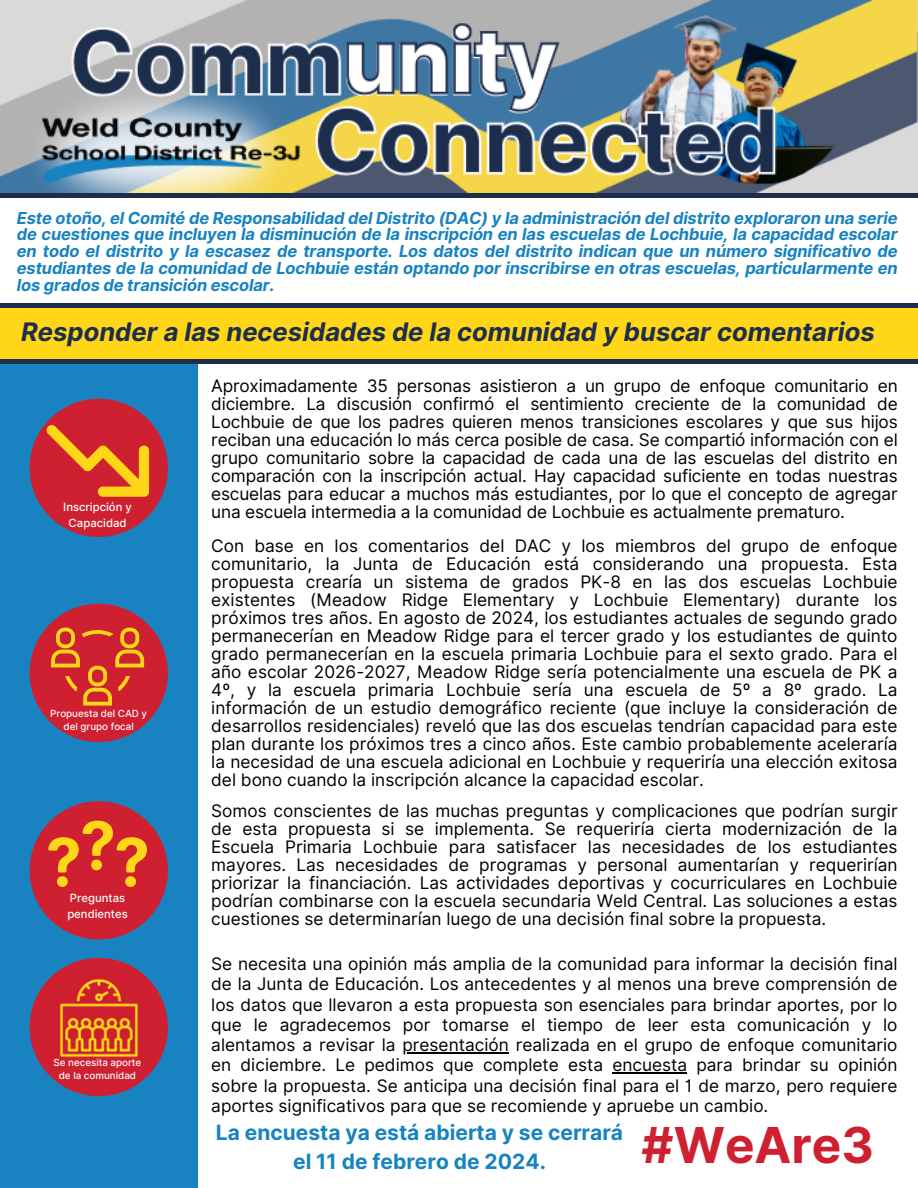
<style>
.page{position:relative;width:918px;height:1188px;background:#fff}
.page>*{position:absolute;margin:0;border:0;box-sizing:border-box;transform-origin:0 0}
.t1{font:700 49.5px "Inter";color:#ce2031}
.t2{font:italic 700 25.5px "Inter";color:#1d2d4c}
.t3{font:700 21px/29.2px "Inter";color:#1883c0;text-align:center}
.t4{font:17.25px/18px "Inter";color:#000;text-align:justify}
.t5{font:italic 700 16.5px/16.8px "Inter";letter-spacing:-.01em;color:#1883c0;text-align:justify}
.t6{font:500 11.25px/15.8px "Inter";color:#fff;text-align:center}
.t7{font:500 9.75px/13px "Inter";color:#fff;text-align:center}
</style>
<div class="page">
<div style="left:0;top:362px;width:197px;height:826px;background:#1883c0"></div>
<div style="left:30px;top:399px;width:138px;height:138px;background:#ce2031;border-radius:50%"></div>
<svg style="left:47px;top:425px;width:102px;height:72px"></svg>
<div style="left:30px;top:604px;width:138px;height:138px;background:#ce2031;border-radius:50%"></div>
<svg style="left:51px;top:628px;width:93px;height:77px"></svg>
<div style="left:30px;top:801px;width:138px;height:139px;background:#ce2031;border-radius:50%"></div>
<svg style="left:48px;top:821px;width:99px;height:66px"></svg>
<div style="left:30px;top:958px;width:138px;height:138px;background:#ce2031;border-radius:50%"></div>
<img style="left:52px;top:975px;width:94px;height:82px">
<img style="left:0;top:0;width:918px;height:193px">
<div style="left:0;top:305px;width:918px;height:57px;background:#ffd618"></div>
<hr style="left:0;top:360px;width:918px;height:4px;background:#1d2d4c">
<div style="left:0;top:303px;width:918px;height:5px;background:#1d2d4c"></div>
<hr style="left:402px;top:1052px;width:107px;height:1px;background:#000">
<hr style="left:612px;top:1073px;width:75px;height:1px;background:#000">
<hr style="left:0;top:193px;width:918px;height:4px;background:#1d2d4c">
<h2 class="t5" style="left:17px;top:209px;width:882px">Este otoño, el Comité de Responsabilidad del Distrito (DAC) y la administración del distrito exploraron una serie de cuestiones que incluyen la disminución de la inscripción en las escuelas de Lochbuie, la capacidad escolar en todo el distrito y la escasez de transporte. Los datos del distrito indican que un número significativo de estudiantes de la comunidad de Lochbuie están optando por inscribirse en otras escuelas, particularmente en los grados de transición escolar.</h2>
<p class="t2" style="left:21px;top:316px;width:855px">Responder a las necesidades de la comunidad y buscar comentarios</p>
<p class="t6" style="left:63px;top:500px;width:70px">Inscripción y<br>Capacidad</p>
<p class="t7" style="left:50px;top:707px;width:98px">Propuesta del CAD y del grupo focal</p>
<p class="t6" style="left:67px;top:890px;width:62px;text-align:left">Preguntas pendientes</p>
<p class="t7" style="left:54px;top:1056px;width:89px">Se necesita aporte de la comunidad</p>
<h4 class="t4" style="left:211px;top:377px;width:688px">Aproximadamente 35 personas asistieron a un grupo de enfoque comunitario en diciembre. La discusión confirmó el sentimiento creciente de la comunidad de Lochbuie de que los padres quieren menos transiciones escolares y que sus hijos reciban una educación lo más cerca posible de casa. Se compartió información con el grupo comunitario sobre la capacidad de cada una de las escuelas del distrito en comparación con la inscripción actual. Hay capacidad suficiente en todas nuestras escuelas para educar a muchos más estudiantes, por lo que el concepto de agregar una escuela intermedia a la comunidad de Lochbuie es actualmente prematuro.</h4>
<p class="t4" style="left:211px;top:537px;width:688px">Con base en los comentarios del DAC y los miembros del grupo de enfoque comunitario, la Junta de Educación está considerando una propuesta. Esta propuesta crearía un sistema de grados PK-8 en las dos escuelas Lochbuie existentes (Meadow Ridge Elementary y Lochbuie Elementary) durante los próximos tres años. En agosto de 2024, los estudiantes actuales de segundo grado permanecerían en Meadow Ridge para el tercer grado y los estudiantes de quinto grado permanecerían en la escuela primaria Lochbuie para el sexto grado. Para el año escolar 2026-2027, Meadow Ridge sería potencialmente una escuela de PK a 4º, y la escuela primaria Lochbuie sería una escuela de 5º a 8º grado. La información de un estudio demográfico reciente (que incluye la consideración de desarrollos residenciales) reveló que las dos escuelas tendrían capacidad para este plan durante los próximos tres a cinco años. Este cambio probablemente aceleraría la necesidad de una escuela adicional en Lochbuie y requeriría una elección exitosa del bono cuando la inscripción alcance la capacidad escolar.</p>
<p class="t4" style="left:211px;top:801px;width:688px">Somos conscientes de las muchas preguntas y complicaciones que podrían surgir de esta propuesta si se implementa. Se requeriría cierta modernización de la Escuela Primaria Lochbuie para satisfacer las necesidades de los estudiantes mayores. Las necesidades de programas y personal aumentarían y requerirían priorizar la financiación. Las actividades deportivas y cocurriculares en Lochbuie podrían combinarse con la escuela secundaria Weld Central. Las soluciones a estas cuestiones se determinarían luego de una decisión final sobre la propuesta.</p>
<p class="t4" style="left:211px;top:954px;width:688px;line-height:20.2px">Se necesita una opinión más amplia de la comunidad para informar la decisión final de la Junta de Educación. Los antecedentes y al menos una breve comprensión de los datos que llevaron a esta propuesta son esenciales para brindar aportes, por lo que le agradecemos por tomarse el tiempo de leer esta comunicación y lo alentamos a revisar la presentación realizada en el grupo de enfoque comunitario</p>
<p class="t4" style="left:211px;top:1055px;width:688px;line-height:20.2px">en diciembre. Le pedimos que complete esta encuesta para brindar su opinión sobre la propuesta. Se anticipa una decisión final para el 1 de marzo, pero requiere aportes significativos para que se recomiende y apruebe un cambio.</p>
<p class="t1" style="left:642px;top:1115px;width:234px">#WeAre3</p>
<p class="t3" style="left:216px;top:1118px;width:409px">La encuesta ya está abierta y se cerrará el 11 de febrero de 2024.</p>
</div>
